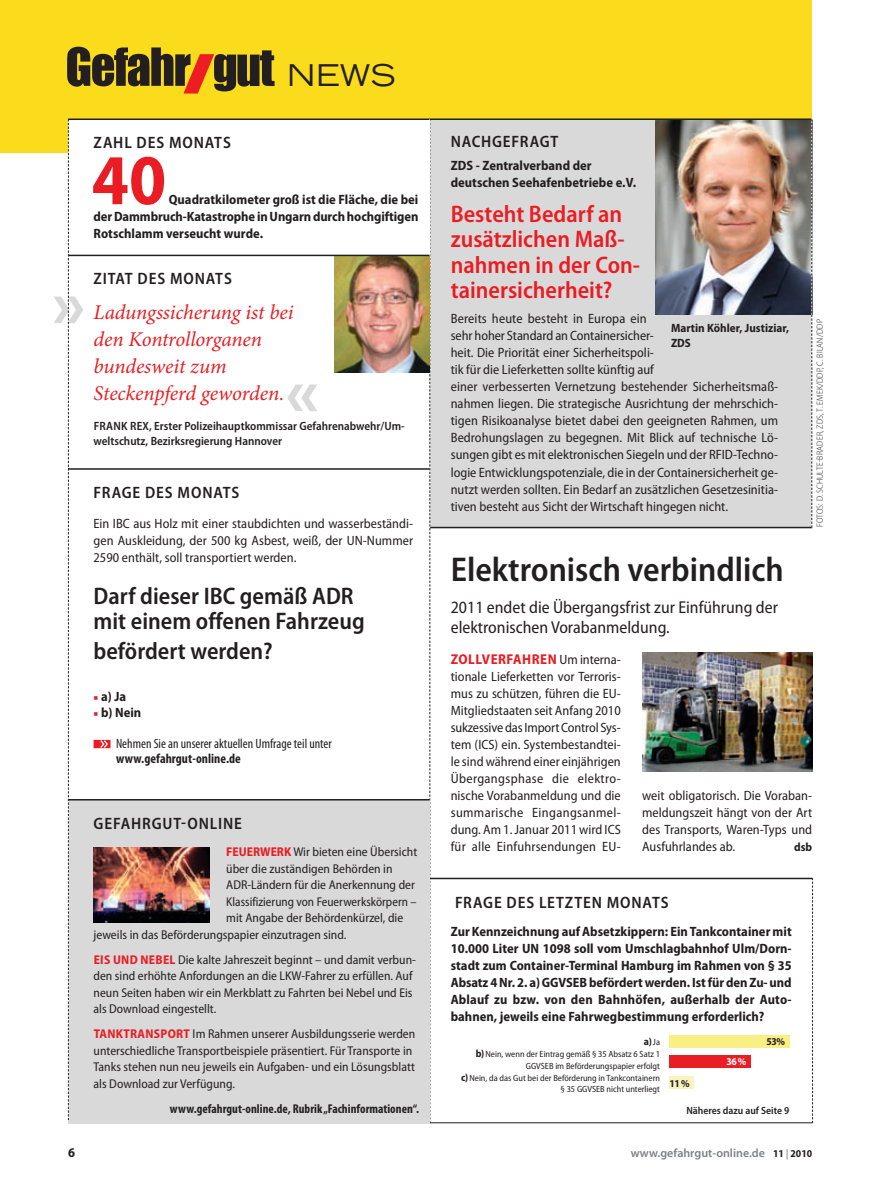
<style>
.page{position:relative;width:893px;height:1187px;background:#fff}
.page>*{position:absolute;margin:0;border:0;box-sizing:border-box;transform-origin:0 0}
.t1{font:700 semi-condensed 72px "Myriad Pro";color:#e91d23}
.t2{font:700 semi-expanded 69px "Myriad Pro";color:#d9d9da}
.t3{font:600 semi-condensed 34.5px "Myriad Pro";color:#231f20}
.t4{font:expanded 30px "Trade Gothic LT Std";color:#231f20}
.t5{font:600 semi-condensed 24px/25.5px "Myriad Pro";color:#e91d23}
.t6{font:600 semi-condensed 24px/25.5px "Myriad Pro";color:#231f20}
.t7{font:italic 21px/27px "Minion Pro";letter-spacing:-.005em;color:#e91d23}
.t8{font:semi-condensed 17.25px/19.5px "Myriad Pro";color:#231f20}
.t9{font:600 semi-condensed 16.5px "Myriad Pro";letter-spacing:.05em;color:#231f20}
.t10{font:700 semi-condensed 14.25px "Myriad Pro";color:#e91d23}
.t11{font:semi-condensed 13.5px/17px "Myriad Pro";color:#231f20;text-align:justify}
.t12{font:700 semi-condensed 13.5px/17px "Myriad Pro";color:#231f20;text-align:justify}
.t13{font:condensed 13.5px "Myriad Pro";color:#231f20}
.t14{font:700 condensed 13.5px "Myriad Pro";color:#231f20}
.t15{font:semi-condensed 12.75px/16.5px "Myriad Pro";color:#231f20}
.t16{font:700 condensed 12.75px "Myriad Pro";color:#231f20}
.t17{font:semi-condensed 12.75px "Myriad Pro";color:#231f20;scale:.96 1}
.t18{font:700 semi-condensed 12.75px "Myriad Pro";color:#e91d23}
.t19{font:600 semi-condensed 12px/15px "Myriad Pro";color:#231f20}
.t20{font:600 12px "Myriad Pro";color:#7e8082}
.t21{font:700 semi-condensed 12px/15px "Myriad Pro";color:#231f20}
.t22{font:600 semi-condensed 10.5px "Myriad Pro";color:#231f20}
.t23{font:700 semi-condensed 10.5px "Myriad Pro";color:#231f20}
.t24{font:700 semi-condensed 10.5px "Myriad Pro";color:#fff}
.t25{font:semi-condensed 9px/12px "Myriad Pro";color:#231f20;text-align:right}
.t26{font:300 semi-condensed 9px "Myriad Pro";letter-spacing:.02em;color:#231f20}
.s1{font-family:"Minion Pro";font-stretch:normal;font-size:12px;color:#e91d23}
.s2{font-weight:700;color:#e91d23}
.s3{font-weight:400;font-size:9px}
.s4{font-weight:700;font-size:10.5px}
.s5{font-weight:700;font-stretch:semi-condensed;font-size:10.5px;color:#231f20}
.s6{font-weight:300;font-size:10.5px;color:#231f20}
</style>
<div class="page">
<div style="left:0;top:0;width:812px;height:153px;background:#fadc1d"></div>
<svg style="left:67px;top:47px;width:208px;height:47px"></svg>
<div style="left:429px;top:119px;width:383px;height:407px;background:#d9d9da"></div>
<img style="left:655px;top:120px;width:156px;height:194px">
<svg style="left:429px;top:120px;width:1px;height:1002px"></svg>
<hr style="left:429px;top:877px;width:383px;height:2px;background:#231f20">
<div style="left:669px;top:1034px;width:120px;height:13px;background:#faef83"></div>
<div style="left:669px;top:1054px;width:82px;height:13px;background:#e91d23"></div>
<div style="left:669px;top:1076px;width:25px;height:13px;background:#f9f3be"></div>
<svg style="left:812px;top:877px;width:1px;height:246px"></svg>
<img style="left:642px;top:652px;width:170px;height:119px">
<hr style="left:429px;top:118px;width:382px;height:2px;background:#231f20">
<hr style="left:68px;top:1122px;width:744px;height:1px;background:#231f20">
<hr style="left:430px;top:526px;width:382px;height:2px;background:#231f20">
<svg style="left:811px;top:119px;width:1px;height:408px"></svg>
<img style="left:334px;top:256px;width:95px;height:116px">
<div style="left:68px;top:799px;width:361px;height:324px;background:#d9d9da"></div>
<div style="left:68px;top:119px;width:361px;height:136px;background:#fff"></div>
<svg style="left:68px;top:120px;width:1px;height:999px"></svg>
<hr style="left:68px;top:799px;width:361px;height:1px;background:#231f20">
<hr style="left:68px;top:468px;width:361px;height:1px;background:#231f20">
<svg style="left:94px;top:739px;width:17px;height:9px"></svg>
<hr style="left:68px;top:118px;width:361px;height:2px;background:#231f20">
<img style="left:94px;top:847px;width:115px;height:75px">
<hr style="left:68px;top:255px;width:361px;height:1px;background:#231f20">
<h3 class="t4" style="left:287px;top:55px;width:110px">NEWS</h3>
<p class="t9" style="left:94px;top:134px;width:139px">Zahl des Monats</p>
<h1 class="t1" style="left:92px;top:140px;width:76px">40</h1>
<p class="t12" style="left:94px;top:191px;width:326px;text-indent:75px">Quadratkilometer groß ist die Fläche, die bei der Dammbruch-Katastrophe in Ungarn durch hochgiftigen Rotschlamm verseucht wurde.</p>
<h2 class="t2" style="left:52px;top:265px;width:35px">»</h2>
<p class="t9" style="left:94px;top:270px;width:140px">Zitat des Monats</p>
<h3 class="t7" style="left:94px;top:298px;width:202px">Ladungssicherung ist bei den Kontrollorganen bundesweit zum<br>Steckenpferd geworden.</h3>
<p class="t19" style="left:94px;top:418px;width:313px">Frank Rex, Erster Polizeihauptkommissar Gefahrenabwehr/Um&shy;weltschutz, Bezirksregierung Hannover</p>
<h2 class="t2" style="left:285px;top:353px;width:35px">«</h2>
<p class="t9" style="left:94px;top:483px;width:147px">Frage des Monats</p>
<p class="t11" style="left:94px;top:515px;width:321px">Ein IBC aus Holz mit einer staubdichten und wasserbeständi&shy;gen Auskleidung, der 500 kg Asbest, weiß, der UN-Nummer 2590 enthält, soll transportiert werden.</p>
<h3 class="t6" style="left:94px;top:583px;width:273px">Darf dieser IBC gemäß ADR<br>mit einem offenen Fahrzeug</h3>
<h3 class="t6" style="left:94px;top:638px;width:181px">befördert werden?</h3>
<p class="t12" style="left:94px;top:687px;width:34px"><span class="s1">■</span> a) Ja</p>
<p class="t12" style="left:94px;top:704px;width:49px"><span class="s1">■</span> b) Nein</p>
<p class="t13" style="left:116px;top:735px;width:217px">Nehmen Sie an unserer aktuellen Umfrage teil unter</p>
<p class="t14" style="left:116px;top:750px;width:126px">www.gefahrgut-online.de</p>
<p class="t9" style="left:94px;top:814px;width:150px">Gefahrgut-On line</p>
<p class="t15" style="left:226px;top:843px;width:193px"><span class="s2">FEUERWERK</span> Wir bieten eine Übersicht</p>
<p class="t15" style="left:226px;top:860px;width:168px">über die zuständigen Behörden in</p>
<p class="t15" style="left:226px;top:876px;width:190px">ADR-Ländern für die Anerkennung der</p>
<p class="t17" style="left:226px;top:894px;width:200px">Klassifizierung von Feuerwerkskörpern –</p>
<p class="t15" style="left:226px;top:909px;width:179px">mit Angabe der Behördenkürzel, die</p>
<p class="t15" style="left:94px;top:926px;width:254px">jeweils in das Beförderungspapier einzutragen sind.</p>
<p class="t18" style="left:94px;top:952px;width:29px">Eis und</p>
<p class="t18" style="left:141px;top:952px;width:16px">Nebel</p>
<p class="t15" style="left:94px;top:951px;width:324px;text-indent:85px">Die kalte Jahreszeit beginnt – und damit verbun&shy;den sind erhöhte Anfordungen an die LKW-Fahrer zu erfüllen. Auf neun Seiten haben wir ein Merkblatt zu Fahrten bei Nebel und Eis als Download eingestellt.</p>
<p class="t18" style="left:94px;top:1026px;width:15px">Tanktrans</p>
<p class="t15" style="left:94px;top:1025px;width:323px;text-indent:67px"><span class="s2">port</span> Im Rahmen unserer Ausbildungsserie werden unterschiedliche Transportbeispiele präsentiert. Für Transporte in Tanks stehen nun neu jeweils ein Aufgaben- und ein Lösungsblatt als Download zur Verfügung.</p>
<p class="t16" style="left:170px;top:1100px;width:251px">www.gefahrgut-online.de, Rubrik „Fachinformationen“.</p>
<p class="t9" style="left:451px;top:132px;width:109px">Nachgefragt</p>
<p class="t12" style="left:451px;top:157px;width:187px">ZDS - Zentralverband der deutschen Seehafenbetriebe e.V.</p>
<h3 class="t5" style="left:451px;top:201px;width:191px">Besteht Bedarf an zusätzlichen Maß&shy;nahmen in der Con&shy;tainersicherheit?</h3>
<p class="t11" style="left:451px;top:310px;width:329px;text-align:left">Bereits heute besteht in Europa ein<br>sehr hoher Standard an Containersicher-<br>heit. Die Priorität einer Sicherheitspoli-<br>tik für die Lieferketten sollte künftig auf<br>einer verbesserten Vernetzung bestehender Sicherheitsmaß&shy;nahmen liegen. Die strategische Ausrichtung der mehrschich&shy;tigen Risikoanalyse bietet dabei den geeigneten Rahmen, um Bedrohungslagen zu begegnen. Mit Blick auf technische Lö&shy;sungen gibt es mit elektronischen Siegeln und der RFID-Techno&shy;logie Entwicklungspotenziale, die in der Containersicherheit ge&shy;nutzt werden sollten. Ein Bedarf an zusätzlichen Gesetzesinitia&shy;tiven besteht aus Sicht der Wirtschaft hingegen nicht.</p>
<p class="t21" style="left:671px;top:321px;width:120px">Martin Köhler, Justiziar,<br>ZDS</p>
<p class="t26" style="left:815px;top:527px;width:209px;rotate:-90deg">Fotos: D. Schulte-brader, ZDS, T. Emek/DDP, C. Bilan/DDP</p>
<h3 class="t3" style="left:451px;top:550px;width:335px">Elektronisch verbindlich</h3>
<p class="t8" style="left:451px;top:598px;width:329px">2011 endet die Übergangsfrist zur Einführung der elektronischen Vorabanmeldung.</p>
<p class="t10" style="left:451px;top:651px;width:27px">Zollverfahren</p>
<p class="t11" style="left:451px;top:651px;width:172px;text-indent:109px">Um interna&shy;tionale Lieferketten vor Terroris&shy;mus zu schützen, führen die EU-Mitgliedstaaten seit Anfang 2010 sukzessive das Import Control Sys&shy;tem (ICS) ein. Systembestandtei&shy;le sind während einer einjährigen Übergangsphase die elektro&shy;nische Vorabanmeldung und die summarische Eingangsanmel&shy;dung. Am 1. Januar 2011 wird ICS für alle Einfuhrsendungen EU-</p>
<p class="t11" style="left:642px;top:787px;width:172px">weit obligatorisch. Die Voraban&shy;meldungszeit hängt von der Art des Transports, Waren-Typs und Ausfuhrlandes ab.</p>
<p class="t21" style="left:794px;top:839px;width:20px">dsb</p>
<p class="t9" style="left:455px;top:892px;width:215px">Frage des letzten Monats</p>
<p class="t12" style="left:451px;top:923px;width:342px">Zur Kennzeichnung auf Absetzkippern: Ein Tankcontainer mit 10.000 Liter UN 1098 soll vom Umschlagbahnhof Ulm/Dorn&shy;stadt zum Container-Terminal Hamburg im Rahmen von § 35<br>Absatz 4 Nr. 2. a) GGVSEB befördert werden. Ist für den Zu- und Ablauf zu bzw. von den Bahnhöfen, außerhalb der Auto&shy;bahnen, jeweils eine Fahrwegbestimmung erforderlich?</p>
<p class="t23" style="left:767px;top:1035px;width:20px">53%</p>
<p class="t24" style="left:726px;top:1055px;width:22px">36 %</p>
<p class="t23" style="left:670px;top:1077px;width:22px">11 %</p>
<p class="t23" style="left:644px;top:1035px;width:18px">a) <span class="s3">Ja</span></p>
<p class="t25" style="left:461px;top:1048px;width:200px"><span class="s4">b)</span> Nein, wenn der Eintrag gemäß § 35 Absatz 6 Satz 1<br>GGVSEB im Beförderungspapier erfolgt<br><span class="s4">c)</span> Nein, da das Gut bei der Beförderung in Tankcontainern</p>
<p class="t25" style="left:561px;top:1082px;width:101px">§ 35 GGVSEB nicht unterliegt</p>
<p class="t22" style="left:686px;top:1104px;width:105px">Näheres dazu auf Seite 9</p>
<p class="t20" style="left:631px;top:1145px;width:183px">www.gefahrgut-online.de <span class="s5">11</span> <span class="s6">|</span> <span class="s5">2010</span></p>
</div>
